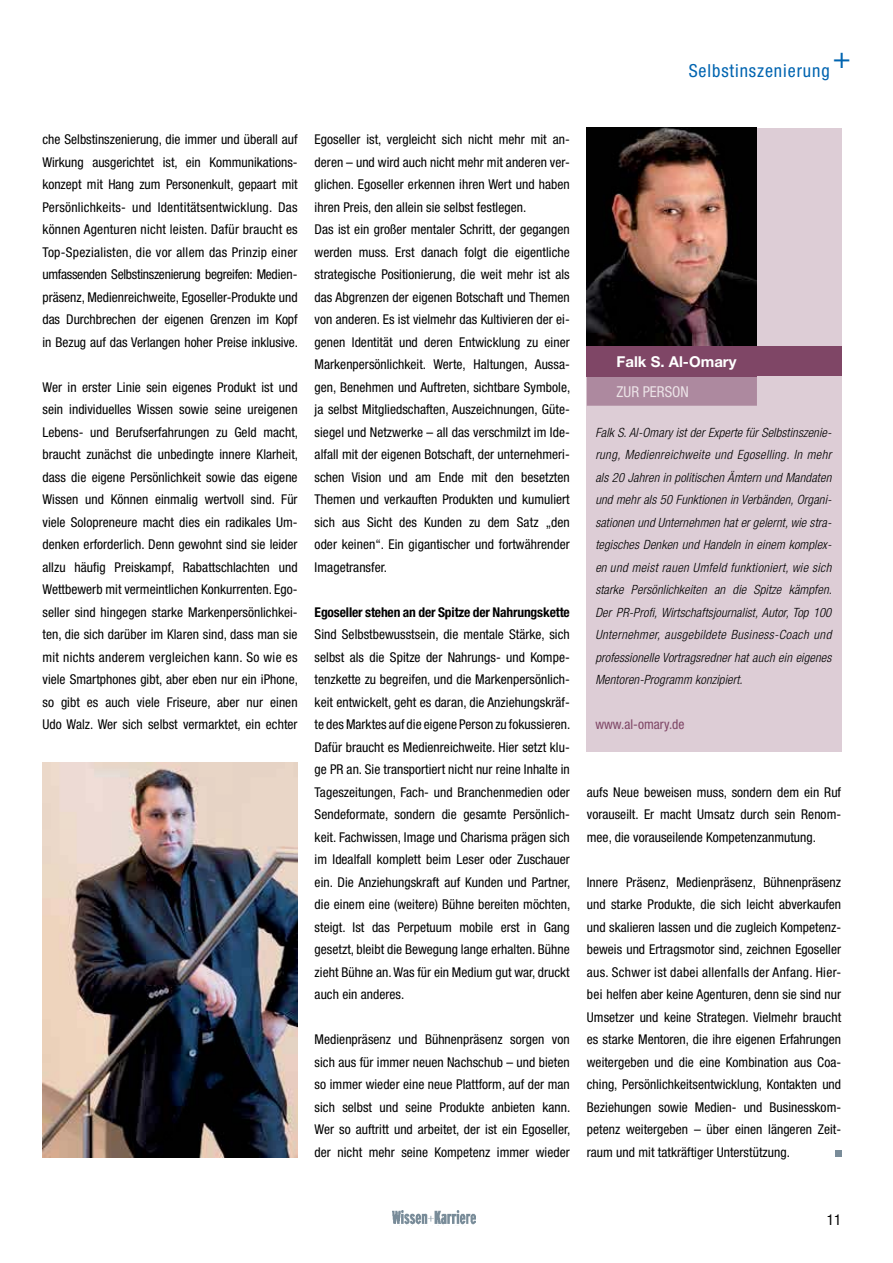
<style>
.page{position:relative;width:893px;height:1263px;background:#fff}
.page>*{position:absolute;margin:0;border:0;box-sizing:border-box;transform-origin:0 0}
.t1{font:condensed 18px "Helvetica Neue";letter-spacing:.05em;color:#0064b0}
.t2{font:700 15px "Helvetica Neue";color:#fff}
.t3{font:condensed 15px "Helvetica Neue";color:#ece3e7}
.t4{font:condensed 15px "Helvetica Neue";color:#000}
.t5{font:condensed 13.5px/22.5px "Helvetica Neue";letter-spacing:.005em;color:#000;text-align:justify}
.t6{font:700 condensed 13.5px "Helvetica Neue";letter-spacing:-.01em;color:#000}
.t7{font:condensed 13.5px "Helvetica Neue";letter-spacing:.005em;color:#7f4666}
.t8{font:italic 300 condensed 12.75px/22.5px "Helvetica Neue";letter-spacing:.01em;color:#000;text-align:justify}
</style>
<div class="page">
<img style="left:392px;top:1211px;width:83px;height:14px">
<div style="left:587px;top:128px;width:255px;height:624px;background:#ddcdd6"></div>
<img style="left:587px;top:128px;width:170px;height:219px">
<div style="left:587px;top:347px;width:255px;height:29px;background:#7f4666"></div>
<svg style="left:587px;top:376px;width:170px;height:30px;background:#ab879d"></svg>
<div style="left:617px;top:386px;width:71px;height:11px;background:#ad899f"></div>
<img style="left:42px;top:762px;width:256px;height:396px">
<div style="left:835px;top:1150px;width:6px;height:7px;background:#798c99"></div>
<h1 class="t1" style="left:689px;top:64px;width:163px">Selbstinszenierung <sup>+</sup></h1>
<p class="t5" style="left:42px;top:129px;width:257px">che Selbstinszenierung, die immer und überall auf Wirkung ausgerichtet ist, ein Kommunikations&shy;konzept mit Hang zum Personenkult, gepaart mit Persönlichkeits- und Identitätsentwicklung. Das können Agenturen nicht leisten. Dafür braucht es Top-Spezialisten, die vor allem das Prinzip einer umfassenden Selbstinszenierung begreifen: Me dien&shy;präsenz, Medienreichweite, Egoseller-Produkte und das Durchbrechen der eigenen Grenzen im Kopf in Bezug auf das Verlangen hoher Preise inklusive.</p>
<p class="t5" style="left:42px;top:377px;width:257px">Wer in erster Linie sein eigenes Produkt ist und sein individuelles Wissen sowie seine ureigenen Lebens- und Berufserfahrungen zu Geld macht, braucht zunächst die unbedingte innere Klarheit, dass die eigene Persönlichkeit sowie das eigene Wissen und Können einmalig wertvoll sind. Für viele Solopreneure macht dies ein radikales Um&shy;denken erforderlich. Denn gewohnt sind sie leider allzu häufig Preiskampf, Rabattschlachten und Wettbewerb mit vermeintlichen Konkurrenten. Ego&shy;seller sind hingegen starke Markenpersönlichkei&shy;ten, die sich darüber im Klaren sind, dass man sie mit nichts anderem vergleichen kann. So wie es viele Smartphones gibt, aber eben nur ein iPhone, so gibt es auch viele Friseure, aber nur einen Udo Walz. Wer sich selbst vermarktet, ein echter</p>
<p class="t5" style="left:315px;top:129px;width:257px;text-align:left">Egoseller ist, vergleicht sich nicht mehr mit an&shy;deren – und wird auch nicht mehr mit anderen ver&shy;glichen. Egoseller erkennen ihren Wert und haben ihren Preis, den allein sie selbst festlegen.<br>Das ist ein großer mentaler Schritt, der gegangen werden muss. Erst danach folgt die eigentliche strategische Positionierung, die weit mehr ist als das Abgrenzen der eigenen Botschaft und Themen von anderen. Es ist vielmehr das Kultivieren der ei&shy;genen Identität und deren Entwicklung zu einer Markenpersönlichkeit. Werte, Haltungen, Aussa&shy;gen, Benehmen und Auftreten, sichtbare Symbole, ja selbst Mitgliedschaften, Auszeichnungen, Güte&shy;siegel und Netzwerke – all das verschmilzt im Ide&shy;alfall mit der eigenen Botschaft, der unternehmeri&shy;schen Vision und am Ende mit den besetzten Themen und verkauften Produkten und kumuliert sich aus Sicht des Kunden zu dem Satz „den oder keinen“. Ein gigantischer und fortwährender Imagetransfer.</p>
<p class="t6" style="left:315px;top:607px;width:257px">Egoseller stehen an der Spitze der Nahrungskette</p>
<p class="t5" style="left:315px;top:624px;width:257px">Sind Selbstbewusstsein, die mentale Stärke, sich selbst als die Spitze der Nahrungs- und Kompe&shy;tenzkette zu begreifen, und die Markenpersönlich&shy;keit entwickelt, geht es daran, die Anziehungskräf&shy;te des Marktes auf die eigene Person zu fokussieren.<br>Dafür braucht es Medienreichweite. Hier setzt klu&shy;ge PR an. Sie transportiert nicht nur reine Inhalte in Tageszeitungen, Fach- und Branchenmedien oder Sendeformate, sondern die gesamte Persönlich&shy;keit. Fachwissen, Image und Charisma prägen sich im Idealfall komplett beim Leser oder Zuschauer ein. Die Anziehungskraft auf Kunden und Partner, die einem eine (weitere) Bühne bereiten möchten, steigt. Ist das Perpetuum mobile erst in Gang gesetzt, bleibt die Bewegung lange erhalten. Bühne zieht Bühne an. Was für ein Medium gut war, druckt auch ein anderes.</p>
<p class="t5" style="left:315px;top:1029px;width:257px">Medienpräsenz und Bühnenpräsenz sorgen von sich aus für immer neuen Nachschub – und bieten so immer wieder eine neue Plattform, auf der man sich selbst und seine Produkte anbieten kann.<br>Wer so auftritt und arbeitet, der ist ein Egoseller, der nicht mehr seine Kompetenz immer wieder</p>
<p class="t2" style="left:616px;top:357px;width:121px">Falk S. Al-Omary</p>
<p class="t3" style="left:616px;top:386px;width:74px">ZUR PERSON</p>
<p class="t8" style="left:595px;top:422px;width:238px">Falk S. Al-Omary ist der Experte für Selbstinszenie&shy;rung, Medienreichweite und Egoselling. In mehr als 20 Jahren in politischen Ämtern und Mandaten und mehr als 50 Funktionen in Verbänden, Organi&shy;sationen und Unternehmen hat er gelernt, wie stra&shy;tegisches Denken und Handeln in einem komplex - en und meist rauen Umfeld funktioniert, wie sich s tarke Persönlichkeiten an die Spitze kämpfen.<br>Der PR-Profi, Wirtschaftsjournalist, Autor, Top 100<br>Unternehmer, ausgebildete Business-Coach und professionelle Vortragsredner hat auch ein eigenes Mentoren-Programm konzipiert.</p>
<p class="t7" style="left:595px;top:719px;width:91px">www.al-omary.de</p>
<p class="t5" style="left:587px;top:782px;width:256px">aufs Neue beweisen muss, sondern dem ein Ruf vorauseilt. Er macht Umsatz durch sein Renom&shy;mee, die vorauseilende Kompetenzanmutung.</p>
<p class="t5" style="left:587px;top:872px;width:256px">Innere Präsenz, Medienpräsenz, Bühnenpräsenz und starke Produkte, die sich leicht abverkaufen und skalieren lassen und die zugleich Kompetenz&shy;beweis und Ertragsmotor sind, zeichnen Egoseller aus. Schwer ist dabei allenfalls der Anfang. Hier&shy;bei helfen aber keine Agenturen, denn sie sind nur Umsetzer und keine Strategen. Vielmehr braucht e s starke Mentoren, die ihre eigenen Erfahrungen weitergeben und die eine Kombination aus Coa&shy;ching, Persönlichkeitsentwicklung, Kontakten und Beziehungen sowie Medien- und Businesskom&shy;petenz weitergeben – über einen längeren Zeit&shy;raum und mit tatkräftiger Unterstützung.</p>
<p class="t4" style="left:827px;top:1214px;width:16px">11</p>
</div>
